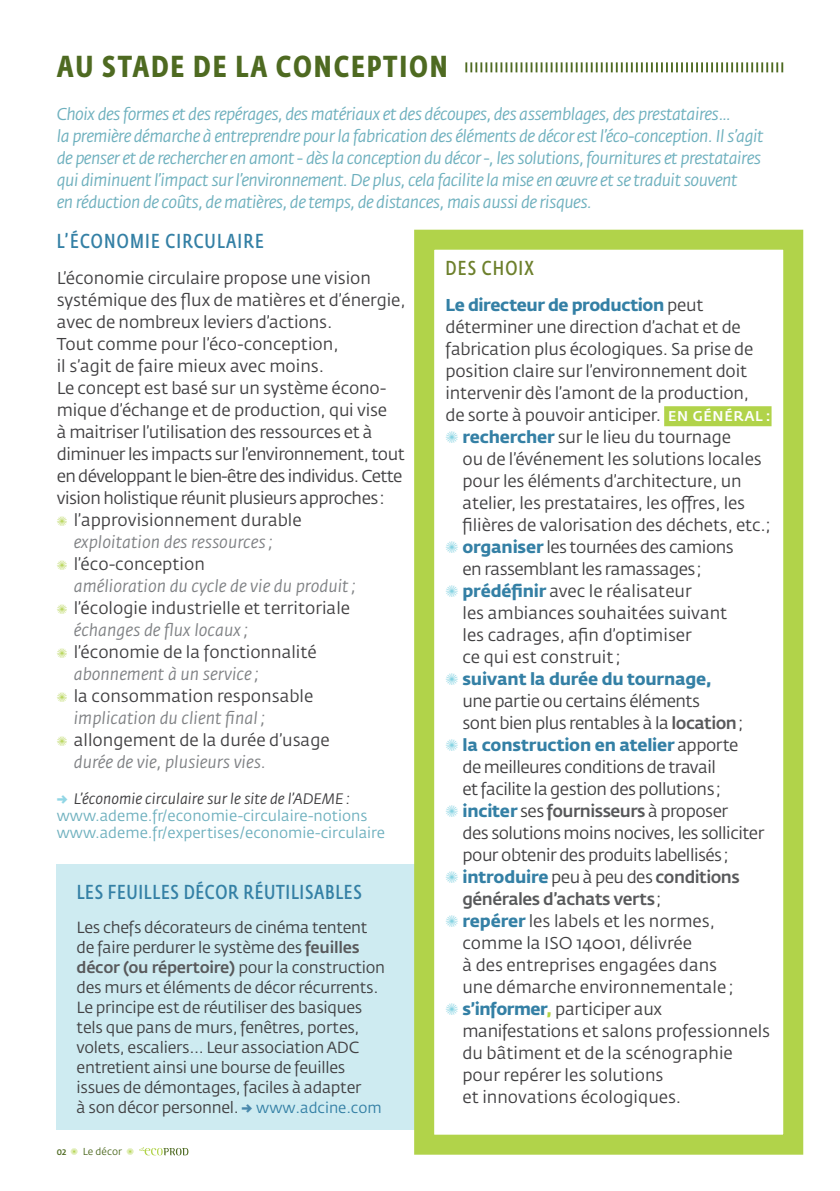
<style>
.page{position:relative;width:840px;height:1191px;background:#fff}
.page>*{position:absolute;margin:0;border:0;box-sizing:border-box;transform-origin:0 0}
.t1{font:700 30px "Fedra Sans Cond Std";letter-spacing:.06em;color:#4e6a21}
.t2{font:600 20px "Fedra Sans Cond Std";letter-spacing:.035em;color:#3480a5}
.t3{font:600 20px "Fedra Sans Cond Std";letter-spacing:.06em;color:#3480a5}
.t4{font:600 20px "Fedra Sans Cond Std";letter-spacing:.06em;color:#6d802c}
.t5{font:17px/22px "Fedra Sans Std";letter-spacing:-.01em;color:#414042}
.t6{font:italic 17px/22px "Fedra Sans Std";letter-spacing:-.03em;color:#6eb0be}
.t7{font:17px "Fedra Sans Std";letter-spacing:-.03em;color:#414042}
.t8{font:italic 17px "Fedra Sans Std";color:#808285}
.t9{font:700 17px "Fedra Sans Std";letter-spacing:-.015em;color:#3480a5}
.t10{font:17px "Fedra Sans Std";letter-spacing:-.035em;color:#414042}
.t11{font:500 17px "Fedra Sans Std";letter-spacing:-.03em;color:#58595b}
.t12{font:16px/20px "Fedra Sans Std";letter-spacing:-.015em;color:#414042}
.t13{font:15px/17px "Fedra Sans Std";color:#6eb0be}
.t14{font:10px "Fedra Sans Std";letter-spacing:.01em;color:#4e6a21}
.s1{color:#b9d65d}
.s2{font-weight:700;color:#91d6e5}
.s3{font-style:italic;color:#414042}
.s4{font-weight:500;color:#58595b}
.s5{font-weight:700;font-size:15px;color:#4988ac}
.s6{font-size:15px;color:#3480a5}
.s7{font-weight:500;font-size:8px}
.s8{color:#b1d34a}
.s9{font-weight:700;color:#3480a5}
.s10{font-weight:500;font-size:14px;color:#fff}
.s11{color:#84d2e2}
.s12{font-weight:400;color:#414042}
.s13{font-weight:700;color:#b1d34a}
</style>
<div class="page">
<svg style="left:139px;top:1147px;width:49px;height:8px"></svg>
<div style="left:57px;top:864px;width:364px;height:266px;background:#ceebf1"></div>
<svg style="left:465px;top:62px;width:317px;height:10px"></svg>
<svg style="left:414px;top:229px;width:390px;height:926px"></svg>
<h1 class="t1" style="left:57px;top:48px;width:392px">AU STADE DE LA CONCEPTION</h1>
<p class="t6" style="left:57px;top:103px;width:708px">Choix des formes et des repérages, des matériaux et des découpes, des assemblages, des prestataires…<br>la première démarche à entreprendre pour la fabrication des éléments de décor est l’éco-conception. Il s’agit de penser et de rechercher en amont - dès la conception du décor -, les solutions, fournitures et prestataires qui diminuent l’impact sur l’environnement. De plus, cela facilite la mise en œuvre et se traduit souvent<br>en réduction de coûts, de matières, de temps, de distances, mais aussi de risques.</p>
<p class="t3" style="left:57px;top:229px;width:208px">L’ÉCONOMIE CIRCULAIRE</p>
<p class="t5" style="left:57px;top:267px;width:315px">L’économie circulaire propose une vision</p>
<p class="t5" style="left:57px;top:289px;width:350px">systémique des flux de matières et d’énergie,</p>
<p class="t5" style="left:57px;top:311px;width:277px">avec de nombreux leviers d’actions.</p>
<p class="t5" style="left:57px;top:333px;width:283px">Tout comme pour l’éco-conception,</p>
<p class="t5" style="left:57px;top:355px;width:269px">il s’agit de faire mieux avec moins.</p>
<p class="t5" style="left:57px;top:377px;width:331px">Le concept est basé sur un système écono-</p>
<p class="t5" style="left:57px;top:399px;width:332px">mique d’échange et de production, qui vise</p>
<p class="t5" style="left:57px;top:421px;width:317px">à maitriser l’utilisation des ressources et à</p>
<p class="t7" style="left:57px;top:443px;width:349px">diminuer les impacts sur l’environnement, tout</p>
<p class="t10" style="left:57px;top:465px;width:347px">en développant le bien-être des individus. Cette</p>
<p class="t7" style="left:57px;top:487px;width:329px">vision holistique réunit plusieurs approches:</p>
<p class="t5" style="left:57px;top:509px;width:246px"><span class="s1">✺</span> l’approvisionnement durable</p>
<p class="t8" style="left:74px;top:531px;width:200px">exploitation des ressources ;</p>
<p class="t5" style="left:57px;top:553px;width:150px"><span class="s1">✺</span> l’éco-conception</p>
<p class="t8" style="left:74px;top:575px;width:283px">amélioration du cycle de vie du produit;</p>
<p class="t5" style="left:57px;top:597px;width:295px"><span class="s1">✺</span> l’écologie industrielle et territoriale</p>
<p class="t8" style="left:74px;top:619px;width:175px">échanges de flux locaux ;</p>
<p class="t5" style="left:57px;top:641px;width:261px"><span class="s1">✺</span> l’économie de la fonctionnalité</p>
<p class="t8" style="left:74px;top:663px;width:186px">abonnement à un service ;</p>
<p class="t5" style="left:57px;top:685px;width:258px"><span class="s1">✺</span> la consommation responsable</p>
<p class="t8" style="left:74px;top:707px;width:192px">implication du client final;</p>
<p class="t5" style="left:57px;top:729px;width:274px"><span class="s1">✺</span> allongement de la durée d’usage</p>
<p class="t8" style="left:74px;top:751px;width:194px">durée de vie, plusieurs vies.</p>
<p class="t13" style="left:57px;top:790px;width:329px"><span class="s2">→</span> <span class="s3">L’économie circulaire sur le site de l’ADEME: </span>www.ademe.fr/economie-circulaire-notions www.ademe.fr/expertises/economie-circulaire</p>
<p class="t2" style="left:77px;top:880px;width:286px">LES FEUILLES DÉCOR RÉUTILISABLES</p>
<p class="t12" style="left:77px;top:917px;width:310px">Les chefs décorateurs de cinéma tentent de faire perdurer le système des <span class="s4">feuilles décor (ou répertoire)</span> pour la construction des murs et éléments de décor récurrents.<br>Le principe est de réutiliser des basiques tels que pans de murs, fenêtres, portes, volets, escaliers... Leur association ADC entretient ainsi une bourse de feuilles issues de démontages, faciles à adapter<br>à son décor personnel. <span class="s5">→</span> <span class="s6">www.adcine.com</span></p>
<p class="t14" style="left:57px;top:1145px;width:79px"><span class="s7">02</span> <span class="s8">✺</span> Le décor <span class="s8">✺</span></p>
<p class="t4" style="left:445px;top:256px;width:90px">DES CHOIX</p>
<p class="t5" style="left:445px;top:294px;width:326px"><span class="s9">Le directeur de production</span> peut déterminer une direction d’achat et de fabrication plus écologiques. Sa prise de position claire sur l’environnement doit intervenir dès l’amont de la production, de sorte à pouvoir anticiper. <span class="s10">En général : </span><span class="s11">✺</span> <span class="s9">rechercher</span> sur le lieu du tournage</p>
<p class="t5" style="left:462px;top:448px;width:300px">ou de l’événement les solutions locales</p>
<p class="t5" style="left:462px;top:470px;width:280px">pour les éléments d’architecture, un</p>
<p class="t5" style="left:462px;top:492px;width:284px">atelier, les prestataires, les offres, les</p>
<p class="t5" style="left:462px;top:514px;width:310px">filières de valorisation des déchets, etc.;</p>
<p class="t7" style="left:445px;top:537px;width:289px"><span class="s11">✺</span> <span class="s9">organiser</span> les tournées des camions</p>
<p class="t7" style="left:462px;top:558px;width:241px">en rassemblant les ramassages;</p>
<p class="t5" style="left:445px;top:580px;width:247px"><span class="s11">✺</span> <span class="s9">prédéfinir</span> avec le réalisateur</p>
<p class="t5" style="left:462px;top:602px;width:266px">les ambiances souhaitées suivant</p>
<p class="t5" style="left:462px;top:624px;width:231px">les cadrages, afin d’optimiser</p>
<p class="t5" style="left:462px;top:646px;width:160px">ce qui est construit ;</p>
<p class="t9" style="left:445px;top:668px;width:268px"><span class="s11">✺</span> suivant la durée du tournage,</p>
<p class="t7" style="left:462px;top:690px;width:239px">une partie ou certains éléments</p>
<p class="t7" style="left:462px;top:712px;width:282px">sont bien plus rentables à la <span class="s4">location</span>;</p>
<p class="t9" style="left:445px;top:734px;width:294px"><span class="s11">✺</span> la construction en atelier <span class="s12">apporte</span></p>
<p class="t7" style="left:462px;top:756px;width:255px">de meilleures conditions de travail</p>
<p class="t7" style="left:462px;top:778px;width:260px">et facilite la gestion des pollutions;</p>
<p class="t7" style="left:445px;top:800px;width:284px"><span class="s11">✺</span> <span class="s9">inciter</span> ses <span class="s4">fournisseurs</span> à proposer</p>
<p class="t7" style="left:462px;top:822px;width:303px">des solutions moins nocives, les solliciter</p>
<p class="t7" style="left:462px;top:844px;width:267px">pour obtenir des produits labellisés;</p>
<p class="t9" style="left:445px;top:866px;width:296px"><span class="s11">✺</span> introduire <span class="s12">peu à peu des</span> <span class="s4">conditions</span></p>
<p class="t11" style="left:462px;top:888px;width:200px">générales d’achats verts<span class="s12">;</span></p>
<p class="t5" style="left:445px;top:910px;width:271px"><span class="s11">✺</span> <span class="s9">repérer</span> les labels et les normes,</p>
<p class="t5" style="left:462px;top:932px;width:231px">comme la ISO 14001, délivrée</p>
<p class="t5" style="left:462px;top:954px;width:256px">à des entreprises engagées dans</p>
<p class="t5" style="left:462px;top:976px;width:273px">une démarche environnementale;</p>
<p class="t5" style="left:445px;top:998px;width:218px"><span class="s11">✺</span> <span class="s9">s’informer</span><span class="s13">,</span> participer aux</p>
<p class="t5" style="left:462px;top:1020px;width:309px">manifestations et salons professionnels</p>
<p class="t5" style="left:462px;top:1042px;width:272px">du bâtiment et de la scénographie</p>
<p class="t5" style="left:462px;top:1064px;width:202px">pour repérer les solutions</p>
<p class="t5" style="left:462px;top:1086px;width:220px">et innovations écologiques.</p>
</div>
